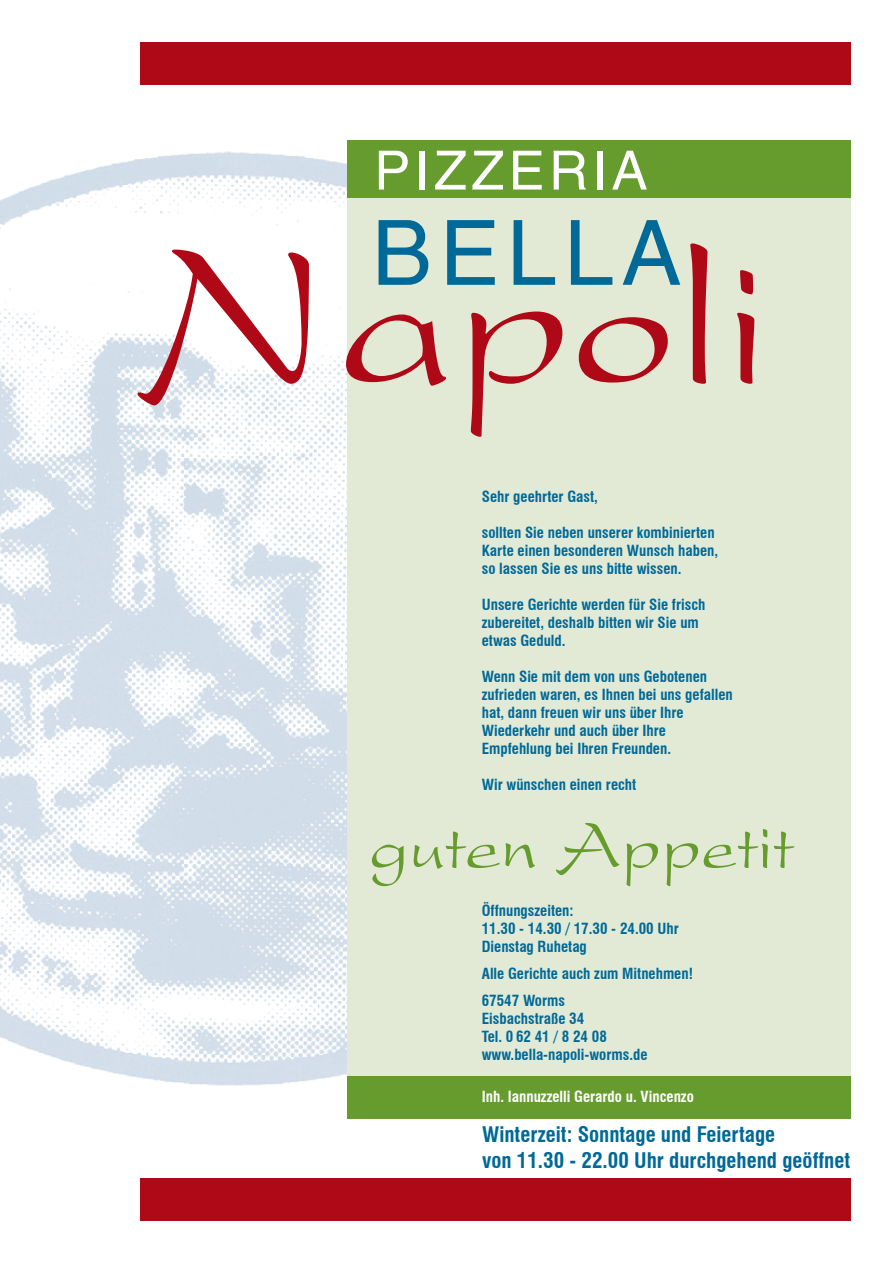
<style>
.page{position:relative;width:893px;height:1263px;background:#fff}
.page>*{position:absolute;margin:0;border:0;box-sizing:border-box;transform-origin:0 0}
.t1{font:210px "President Plain";color:#af0917}
.t2{font:90px "Switzerland Plain";letter-spacing:.08em;color:#006998}
.t3{font:72px "President Plain";color:#669c2e}
.t4{font:54px "Switzerland Plain";letter-spacing:.08em;color:#fff}
.t5{font:700 condensed 21px/25.5px "Swiss 721 BT";color:#006998}
.t6{font:700 condensed 15px/18px "Swiss 721 BT";color:#006998}
.t7{font:700 condensed 15px "Swiss 721 BT";color:#fff}
</style>
<div class="page">
<img style="left:0;top:151px;width:346px;height:935px">
<div style="left:346px;top:181px;width:504px;height:897px;background:#e2ead5"></div>
<div style="left:140px;top:43px;width:710px;height:42px;background:#af0917"></div>
<div style="left:346px;top:140px;width:504px;height:58px;background:#669c2e"></div>
<div style="left:140px;top:1178px;width:710px;height:42px;background:#af0917"></div>
<div style="left:346px;top:1076px;width:504px;height:42px;background:#669c2e"></div>
<h3 class="t4" style="left:374px;top:138px;width:275px">PIZZERIA</h3>
<h2 class="t2" style="left:372px;top:199px;width:311px">BELLA</h2>
<h1 class="t1" style="left:144px;top:200px;width:627px">Napoli</h1>
<p class="t6" style="left:482px;top:488px;width:118px">Sehr geehrter Gast,</p>
<p class="t6" style="left:482px;top:524px;width:238px">sollten Sie neben unserer kombinierten<br>Karte einen besonderen Wunsch haben, so lassen Sie es uns bitte wissen.</p>
<p class="t6" style="left:482px;top:596px;width:225px">Unsere Gerichte werden für Sie frisch zubereitet, deshalb bitten wir Sie um etwas Geduld.</p>
<p class="t6" style="left:482px;top:668px;width:252px">Wenn Sie mit dem von uns Gebotenen zufrieden waren, es Ihnen bei uns gefallen hat, dann freuen wir uns über Ihre Wiederkehr und auch über Ihre Empfehlung bei Ihren Freunden.</p>
<p class="t6" style="left:482px;top:776px;width:156px">Wir wünschen einen recht</p>
<h3 class="t3" style="left:369px;top:805px;width:426px">guten Appetit</h3>
<p class="t6" style="left:482px;top:902px;width:198px">Öffnungszeiten:<br>11.30 - 14.30 / 17.30 - 24.00 Uhr<br>Dienstag Ruhetag</p>
<p class="t6" style="left:482px;top:960px;width:213px;line-height:27px">Alle Gerichte auch zum Mitnehmen!<br>67547 Worms</p>
<p class="t6" style="left:482px;top:1010px;width:167px">Eisbachstraße 34<br>Tel. 0 62 41 / 8 24 08 www.bella-napoli-worms.de</p>
<p class="t7" style="left:482px;top:1087px;width:214px">Inh. Iannuzzelli Gerardo u. Vincenzo</p>
<h3 class="t5" style="left:482px;top:1122px;width:369px">Winterzeit: Sonntage und Feiertage<br>von 11.30 - 22.00 Uhr durchgehend geöffnet</h3>
</div>
